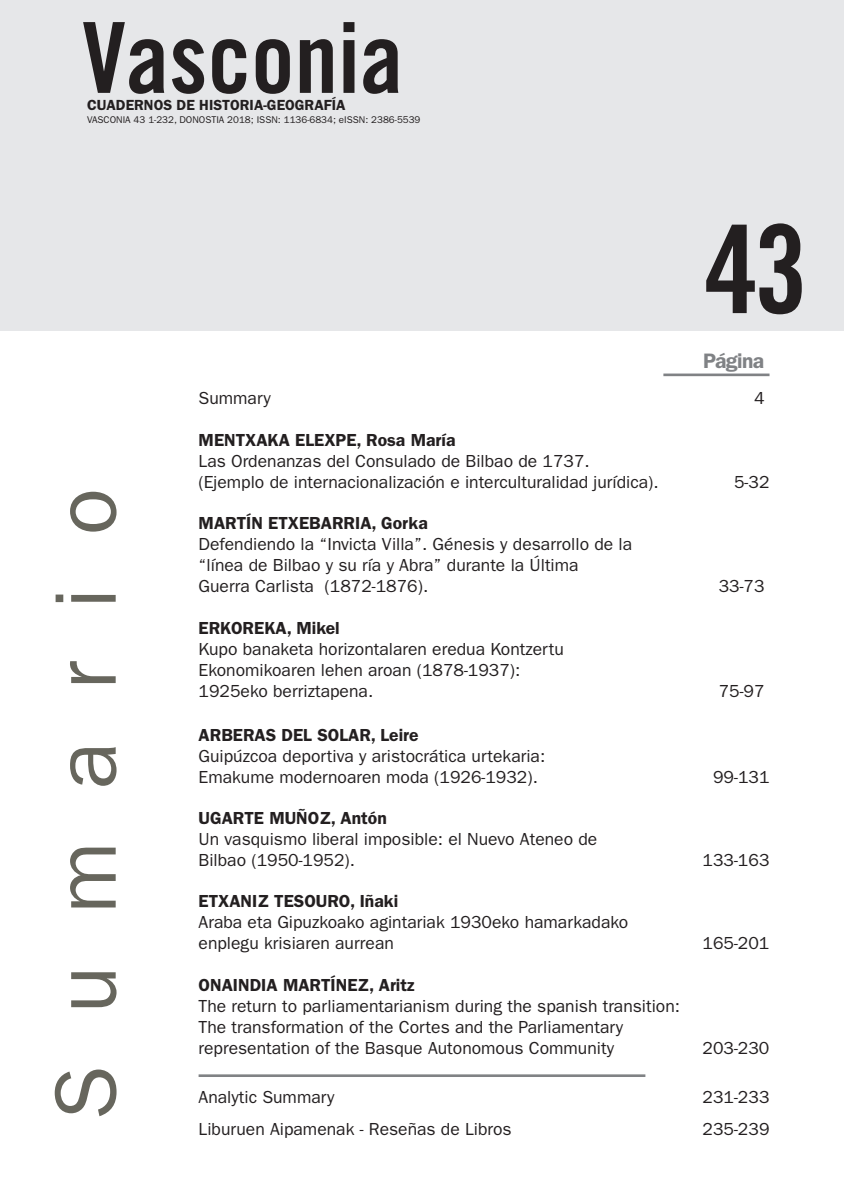
<style>
.page{position:relative;width:844px;height:1191px;background:#fff}
.page>*{position:absolute;margin:0;border:0;box-sizing:border-box;transform-origin:0 0}
.t1{font:122.5px "Trade Gothic LT Std Bd Cn 20";color:#231f20}
.t2{font:98px "Trade Gothic LT Std Bd Cn 20";color:#231f20}
.t3{font:87.5px "ITC Franklin Gothic Std";letter-spacing:.6em;color:#67665d}
.t4{font:600 21px "ITC Franklin Gothic Std";letter-spacing:-.025em;color:#808285}
._01_-_Aurkibidea_2{font:17.5px/21px "ITC Franklin Gothic Std";color:#231f20}
._01_-_TITULO{font:17.5px/21px "ITC Franklin Gothic Std";color:#231f20}
._01_-_Aurkibidea_1{font:600 17.5px "ITC Franklin Gothic Std";color:#231f20}
._01_-_Autor{font:600 17.5px "ITC Franklin Gothic Std";color:#231f20}
._01_-_Aurkibidea_1-2{font:17.5px "ITC Franklin Gothic Std";color:#231f20}
.t5{font:600 14.7px "ITC Franklin Gothic Std";color:#231f20}
.t6{font:9.8px "ITC Franklin Gothic Std";color:#231f20}
</style>
<div class="page">
<div style="left:0;top:0;width:843px;height:330px;background:#e6e7e9"></div>
<hr style="left:663px;top:373px;width:106px;height:3px;background:#808285">
<hr style="left:198px;top:1074px;width:447px;height:3px;background:#808285">
<p class="t2" style="left:82px;top:-2px;width:322px">Vasconia</p>
<p class="t5" style="left:87px;top:96px;width:260px">CUADERNOS DE HISTORIA-GEOGRAFÍA</p>
<p class="t6" style="left:87px;top:114px;width:335px">VASCONIA 43 1-232, DONOSTIA 2018; ISSN: 1136-6834; eISSN: 2386-5539</p>
<p class="t1" style="left:704px;top:195px;width:105px">43</p>
<p class="t4" style="left:703px;top:348px;width:63px">Página</p>
<h3 class="t3" style="left:36px;top:1120px;width:633px;rotate:-90deg">Sumario</h3>
<p class="_01_-_Aurkibidea_1-2" style="left:198px;top:388px;width:74px">Summary</p>
<p class="_01_-_Aurkibidea_1-2" style="left:754px;top:388px;width:12px">4</p>
<p class="_01_-_Aurkibidea_1" style="left:198px;top:430px;width:258px">MENTXAKA ELEXPE, Rosa María</p>
<p class="_01_-_Aurkibidea_2" style="left:198px;top:451px;width:461px">Las Ordenanzas del Consulado de Bilbao de 1737. (Ejemplo de internacionalización e interculturalidad jurídica).</p>
<p class="_01_-_Aurkibidea_2" style="left:734px;top:472px;width:37px">5-32</p>
<p class="_01_-_Aurkibidea_1" style="left:198px;top:513px;width:231px">MARTÍN ETXEBARRIA, Gorka</p>
<p class="_01_-_TITULO" style="left:198px;top:534px;width:435px">Defendiendo la “Invicta Villa”. Génesis y desarrollo de la</p>
<p class="_01_-_TITULO" style="left:198px;top:555px;width:381px">“línea de Bilbao y su ría y Abra” durante la Última<br>Guerra Carlista (1872-1876).</p>
<p class="_01_-_TITULO" style="left:718px;top:576px;width:47px">33-73</p>
<p class="_01_-_Aurkibidea_1" style="left:198px;top:618px;width:143px">ERKOREKA, Mikel</p>
<p class="_01_-_Aurkibidea_2" style="left:198px;top:639px;width:366px">Kupo banaketa horizontalaren eredua Kontzertu</p>
<p class="_01_-_Aurkibidea_2" style="left:198px;top:660px;width:323px">Ekonomikoaren lehen aroan (1878-1937):</p>
<p class="_01_-_Aurkibidea_2" style="left:198px;top:681px;width:176px">1925eko berriztapena.</p>
<p class="_01_-_Aurkibidea_2" style="left:718px;top:681px;width:47px">75-97</p>
<p class="_01_-_Autor" style="left:198px;top:725px;width:221px">ARBERAS DEL SOLAR, Leire</p>
<p class="_01_-_Aurkibidea_2" style="left:198px;top:746px;width:348px">Guipúzcoa deportiva y aristocrática urtekaria:<br>Emakume modernoaren moda (1926-1932).</p>
<p class="_01_-_Aurkibidea_2" style="left:713px;top:767px;width:58px">99-131</p>
<p class="_01_-_Aurkibidea_1" style="left:198px;top:807px;width:190px">UGARTE MUÑOZ, Antón</p>
<p class="_01_-_Aurkibidea_2" style="left:198px;top:828px;width:400px">Un vasquismo liberal imposible: el Nuevo Ateneo de<br>Bilbao (1950-1952).</p>
<p class="_01_-_Aurkibidea_2" style="left:702px;top:849px;width:68px">133-163</p>
<p class="_01_-_Aurkibidea_1" style="left:198px;top:890px;width:201px">ETXANIZ TESOURO, Iñaki</p>
<p class="_01_-_Aurkibidea_2" style="left:198px;top:911px;width:431px">Araba eta Gipuzkoako agintariak 1930eko hamarkadako</p>
<p class="_01_-_Aurkibidea_2" style="left:198px;top:932px;width:197px">enplegu krisiaren aurrean</p>
<p class="_01_-_Aurkibidea_2" style="left:702px;top:932px;width:68px">165-201</p>
<p class="_01_-_Aurkibidea_1" style="left:198px;top:974px;width:217px">ONAINDIA MARTÍNEZ, Aritz</p>
<p class="_01_-_Aurkibidea_2" style="left:198px;top:995px;width:483px">The return to parliamentarianism during the spanish transition:</p>
<p class="_01_-_Aurkibidea_2" style="left:198px;top:1016px;width:426px">The transformation of the Cortes and the Parliamentary</p>
<p class="_01_-_Aurkibidea_2" style="left:198px;top:1037px;width:417px">representation of the Basque Autonomous Community</p>
<p class="_01_-_Aurkibidea_2" style="left:702px;top:1037px;width:68px">203-230</p>
<p class="_01_-_Aurkibidea_2" style="left:198px;top:1086px;width:137px">Analytic Summary</p>
<p class="_01_-_Aurkibidea_2" style="left:702px;top:1086px;width:68px">231-233</p>
<p class="_01_-_Aurkibidea_2" style="left:198px;top:1118px;width:314px">Liburuen Aipamenak - Reseñas de Libros</p>
<p class="_01_-_Aurkibidea_2" style="left:702px;top:1118px;width:68px">235-239</p>
</div>
